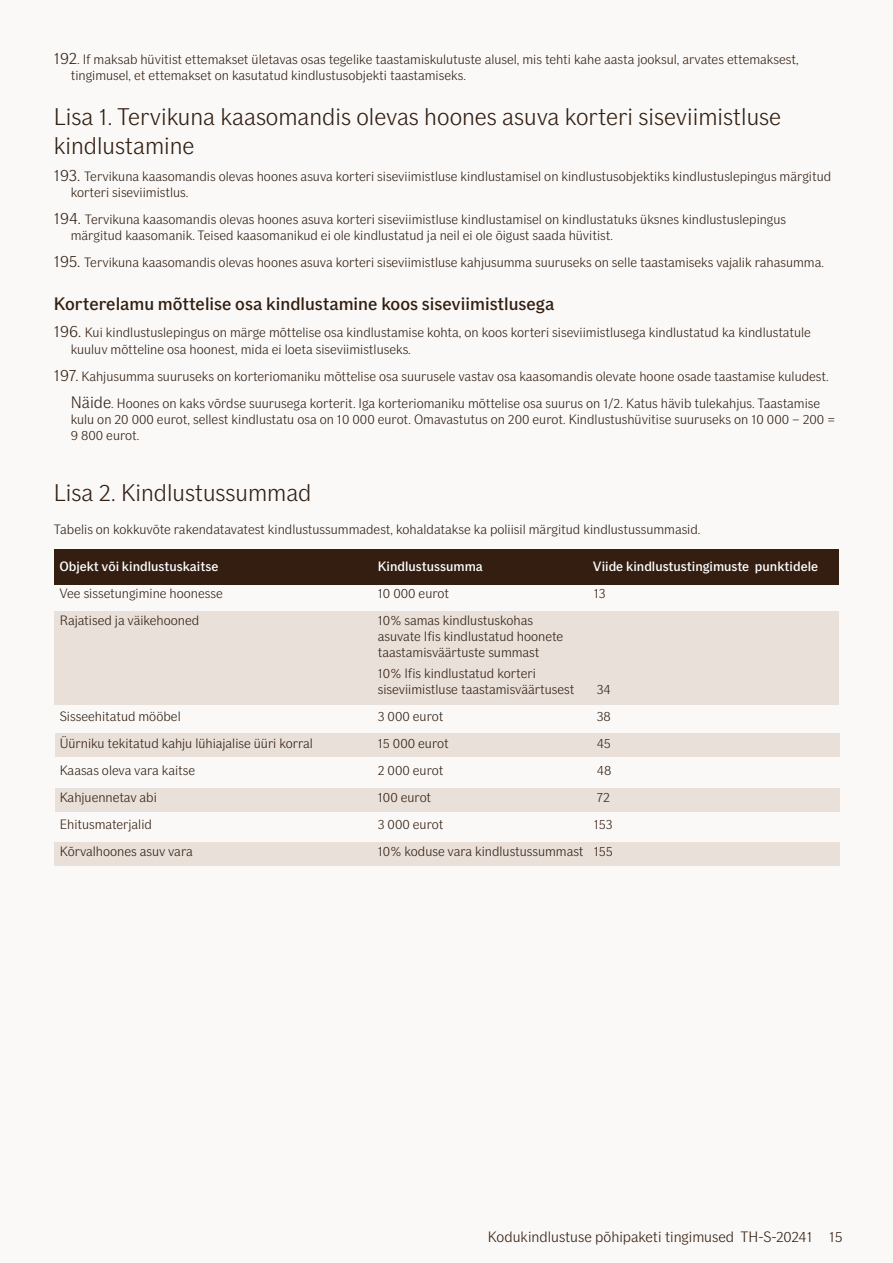
<style>
.page{position:relative;width:893px;height:1263px;background:#faf9f7}
.page>*{position:absolute;margin:0;border:0;box-sizing:border-box;transform-origin:0 0}
.t1{font:300 24px/28.8px "If Sans";color:#331f12}
.t2{font:500 18px "If Sans";color:#331f12}
.t3{font:300 15px "If Sans";color:#331e11}
.t4{font:300 13.5px/16.2px "If Sans";color:#331f12}
.t5{font:500 13.5px "If Sans";color:#fff}
.s1{font-size:16.5px}
</style>
<div class="page">
<div style="left:55px;top:733px;width:784px;height:23px;background:#e8e0d9"></div>
<div style="left:54px;top:549px;width:785px;height:35px;background:#331e11"></div>
<div style="left:54px;top:611px;width:785px;height:94px;background:#e8e0d9"></div>
<div style="left:55px;top:788px;width:784px;height:24px;background:#e8e0d9"></div>
<div style="left:54px;top:842px;width:785px;height:24px;background:#e8e0d9"></div>
<p class="t4" style="left:71px;top:51px;width:729px;text-indent:-17px"><span class="s1">192</span>. If maksab hüvitist ettemakset ületavas osas tegelike taastamiskulutuste alusel, mis tehti kahe aasta jooksul, arvates ettemaksest, tingimusel, et ettemakset on kasutatud kindlustusobjekti taastamiseks.</p>
<p class="t1" style="left:54px;top:102px;width:729px">Lisa 1. Tervikuna kaasomandis olevas hoones asuva korteri siseviimistluse kindlustamine</p>
<p class="t4" style="left:71px;top:168px;width:762px;text-indent:-17px"><span class="s1">193.</span> Tervikuna kaasomandis olevas hoones asuva korteri siseviimistluse kindlustamisel on kindlustusobjektiks kindlustuslepingus märgitud korteri siseviimistlus.</p>
<p class="t4" style="left:71px;top:211px;width:717px;text-indent:-17px"><span class="s1">194.</span> Tervikuna kaasomandis olevas hoones asuva korteri siseviimistluse kindlustamisel on kindlustatuks üksnes kindlustuslepingus märgitud kaasomanik. Teised kaasomanikud ei ole kindlustatud ja neil ei ole õigust saada hüvitist.</p>
<p class="t4" style="left:54px;top:254px;width:772px"><span class="s1">195.</span> Tervikuna kaasomandis olevas hoones asuva korteri siseviimistluse kahjusumma suuruseks on selle taastamiseks vajalik rahasumma.</p>
<p class="t2" style="left:54px;top:294px;width:502px">Korterelamu mõttelise osa kindlustamine koos siseviimistlusega</p>
<p class="t4" style="left:71px;top:325px;width:742px;text-indent:-17px"><span class="s1">196.</span> Kui kindlustuslepingus on märge mõttelise osa kindlustamise kohta, on koos korteri siseviimistlusega kindlustatud ka kindlustatule kuuluv mõtteline osa hoonest, mida ei loeta siseviimistluseks.</p>
<p class="t4" style="left:54px;top:368px;width:776px"><span class="s1">197.</span> Kahjusumma suuruseks on korteriomaniku mõttelise osa suurusele vastav osa kaasomandis olevate hoone osade taastamise kuludest.</p>
<p class="t4" style="left:71px;top:395px;width:766px"><span class="s1">Näide</span>. Hoones on kaks võrdse suurusega korterit. Iga korteriomaniku mõttelise osa suurus on 1/2. Katus hävib tulekahjus. Taastamise kulu on 20 000 eurot, sellest kindlustatu osa on 10 000 eurot. Omavastutus on 200 eurot. Kindlustushüvitise suuruseks on 10 000 – 200 =<br>9 800 eurot.</p>
<p class="t1" style="left:54px;top:478px;width:259px">Lisa 2. Kindlustussummad</p>
<p class="t4" style="left:54px;top:521px;width:648px">Tabelis on kokkuvõte rakendatavatest kindlustussummadest, kohaldatakse ka poliisil märgitud kindlustussummasid.</p>
<p class="t5" style="left:59px;top:558px;width:161px">Objekt või kindlustuskaitse</p>
<p class="t5" style="left:378px;top:558px;width:107px">Kindlustussumma</p>
<p class="t5" style="left:593px;top:558px;width:227px">Viide kindlustustingimuste punktidele</p>
<p class="t4" style="left:59px;top:585px;width:165px">Vee sissetungimine hoonesse</p>
<p class="t4" style="left:378px;top:585px;width:73px">10 000 eurot</p>
<p class="t4" style="left:594px;top:585px;width:13px">13</p>
<p class="t4" style="left:60px;top:612px;width:141px">Rajatised ja väikehooned</p>
<p class="t4" style="left:378px;top:612px;width:187px">10% samas kindlustuskohas asuvate Ifis kindlustatud hoonete taastamisväärtuste summast</p>
<p class="t4" style="left:378px;top:665px;width:198px">10% Ifis kindlustatud korteri siseviimistluse taastamisväärtusest</p>
<p class="t4" style="left:597px;top:682px;width:16px">34</p>
<p class="t4" style="left:60px;top:709px;width:122px">Sisseehitatud mööbel</p>
<p class="t4" style="left:378px;top:709px;width:67px">3 000 eurot</p>
<p class="t4" style="left:597px;top:709px;width:16px">38</p>
<p class="t4" style="left:60px;top:736px;width:255px">Üürniku tekitatud kahju lühiajalise üüri korral</p>
<p class="t4" style="left:378px;top:736px;width:72px">15 000 eurot</p>
<p class="t4" style="left:597px;top:736px;width:16px">45</p>
<p class="t4" style="left:60px;top:763px;width:137px">Kaasas oleva vara kaitse</p>
<p class="t4" style="left:378px;top:763px;width:67px">2 000 eurot</p>
<p class="t4" style="left:597px;top:763px;width:16px">48</p>
<p class="t4" style="left:60px;top:790px;width:99px">Kahjuennetav abi</p>
<p class="t4" style="left:378px;top:790px;width:55px">100 eurot</p>
<p class="t4" style="left:597px;top:790px;width:15px">72</p>
<p class="t4" style="left:60px;top:817px;width:94px">Ehitusmaterjalid</p>
<p class="t4" style="left:378px;top:817px;width:67px">3 000 eurot</p>
<p class="t4" style="left:594px;top:817px;width:20px">153</p>
<p class="t4" style="left:60px;top:844px;width:134px">Kõrvalhoones asuv vara</p>
<p class="t4" style="left:378px;top:844px;width:237px">10% koduse vara kindlustussummast 155</p>
<p class="t3" style="left:488px;top:1228px;width:356px">Kodukindlustuse põhipaketi tingimused TH-S-20241 15</p>
</div>
